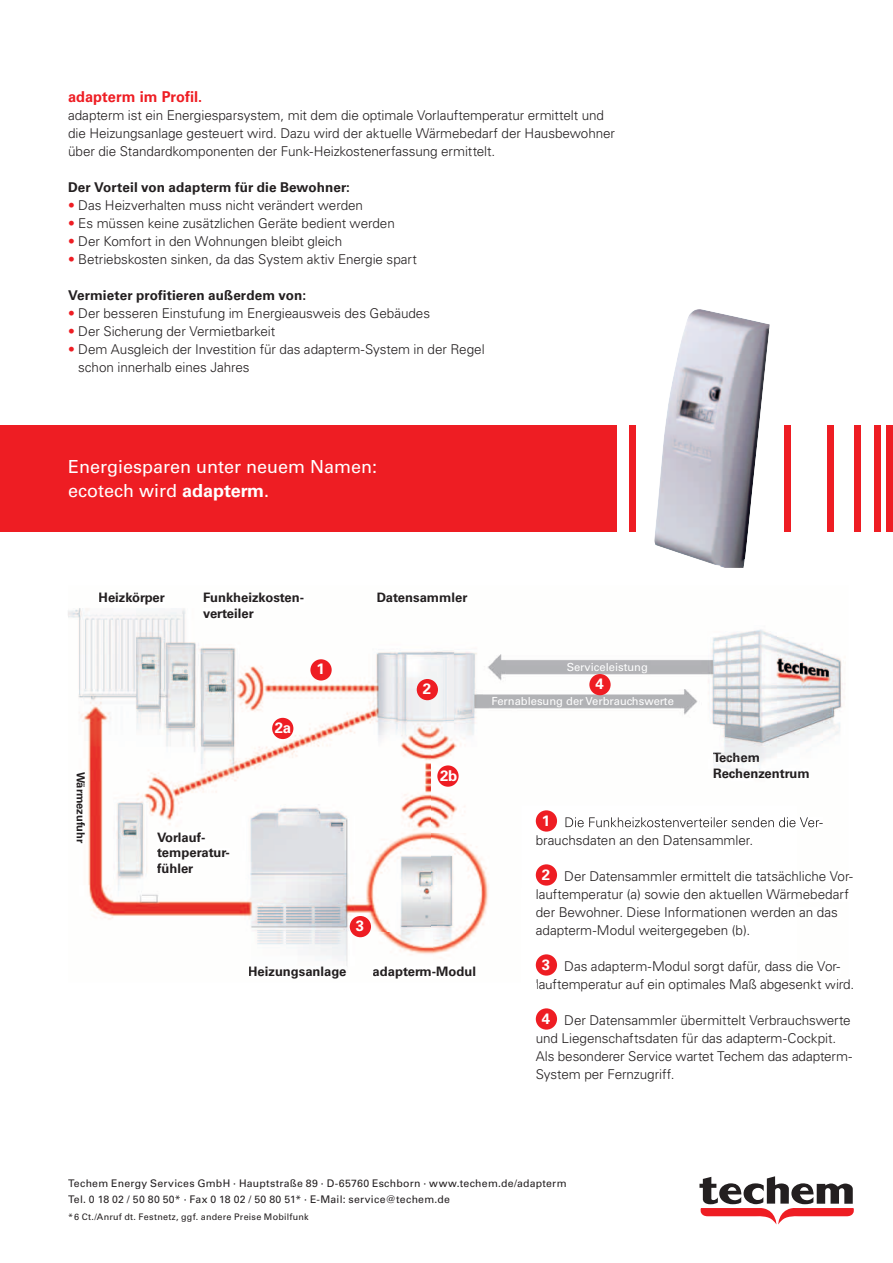
<style>
.page{position:relative;width:893px;height:1263px;background:#fff}
.page>*{position:absolute;margin:0;border:0;box-sizing:border-box;transform-origin:0 0}
.t1{font:18px/24px "Univers";color:#fff}
.t2{font:700 15px "Univers LT Std";letter-spacing:.005em;color:#ee1d23}
.t3{font:700 15px "Univers LT Std";color:#fff}
.t4{font:300 13.5px/18px "Univers LT Std";letter-spacing:-.005em;color:#231f20}
.t5{font:700 13.5px "Univers LT Std";letter-spacing:.005em;color:#231f20}
.t6{font:700 13.05px/15.6px "Univers LT Std";color:#231f20}
.t7{font:700 13.05px/15.6px "Univers LT Std";color:#221e1f}
.t8{font:11.1px "Univers LT Std";color:#fff}
.t9{font:700 11.1px "Univers LT Std";color:#231f20}
.t10{font:10.5px/16.5px "Univers LT Std";letter-spacing:.025em;color:#231f20}
.t11{font:9px "Univers LT Std";letter-spacing:.03em;color:#231f20}
.s1{color:#ee1d23}
.s2{font-weight:700}
.s3{color:#1e1b1d}
.s4{color:#231f20}
.s5{color:#211d1e}
.s6{color:#201c1e}
.s7{color:#221e1f}
.s8{color:#221f20}
.s9{font-weight:700;font-size:15px;color:#fff}
</style>
<div class="page">
<div style="left:0;top:425px;width:617px;height:106px;background:#ee1d23"></div>
<div style="left:784px;top:425px;width:7px;height:106px;background:#ee1d23"></div>
<div style="left:827px;top:425px;width:6px;height:106px;background:#ee1d23"></div>
<div style="left:855px;top:425px;width:6px;height:106px;background:#ee1d23"></div>
<div style="left:874px;top:425px;width:6px;height:106px;background:#ee1d23"></div>
<div style="left:629px;top:425px;width:7px;height:106px;background:#ee1d23"></div>
<div style="left:887px;top:425px;width:6px;height:106px;background:#ee1d23"></div>
<svg style="left:699px;top:1176px;width:155px;height:48px"></svg>
<img style="left:654px;top:309px;width:116px;height:259px">
<img style="left:68px;top:608px;width:364px;height:358px">
<img style="left:432px;top:629px;width:413px;height:204px">
<img style="left:432px;top:833px;width:57px;height:121px">
<img style="left:77px;top:772px;width:8px;height:71px">
<img style="left:203px;top:608px;width:51px;height:10px">
<img style="left:713px;top:753px;width:46px;height:9px">
<img style="left:714px;top:768px;width:95px;height:10px">
<img style="left:157px;top:832px;width:48px;height:10px">
<img style="left:157px;top:849px;width:72px;height:11px">
<img style="left:157px;top:863px;width:36px;height:10px">
<div style="left:272px;top:718px;width:21px;height:21px;background:#ee1d23;border-radius:50%"></div>
<div style="left:437px;top:765px;width:22px;height:22px;background:#ee1d23;border-radius:50%"></div>
<div style="left:310px;top:659px;width:22px;height:21px;background:#ee1d23;border-radius:50%"></div>
<div style="left:417px;top:679px;width:21px;height:21px;background:#ee1d23;border-radius:50%"></div>
<div style="left:589px;top:674px;width:22px;height:21px;background:#ee1d23;border-radius:50%"></div>
<div style="left:350px;top:916px;width:21px;height:21px;background:#ee1d23;border-radius:50%"></div>
<div style="left:536px;top:810px;width:21px;height:22px;background:#ee1d23;border-radius:50%"></div>
<img style="left:560px;top:817px;width:263px;height:10px">
<img style="left:565px;top:817px;width:128px;height:10px">
<div style="left:536px;top:864px;width:21px;height:22px;background:#ee1d23;border-radius:50%"></div>
<div style="left:536px;top:954px;width:21px;height:22px;background:#ee1d23;border-radius:50%"></div>
<div style="left:536px;top:1008px;width:21px;height:22px;background:#ee1d23;border-radius:50%"></div>
<p class="t2" style="left:68px;top:91px;width:136px">adapterm im Profil.</p>
<p class="t4" style="left:68px;top:107px;width:549px">adapterm ist ein Energiesparsystem, mit dem die optimale Vorlauftemperatur ermittelt und die Heizungsanlage gesteuert wird. Dazu wird der aktuelle Wärmebedarf der Hausbewohner über die Standardkomponenten der Funk-Heizkostenerfassung ermittelt.</p>
<p class="t5" style="left:68px;top:182px;width:283px">Der Vorteil von adapterm für die Bewohner:</p>
<p class="t4" style="left:68px;top:197px;width:297px"><span class="s1">•</span> Das Heizverhalten muss nicht verändert werden</p>
<p class="t4" style="left:68px;top:215px;width:328px"><span class="s1">•</span> Es müssen keine zusätzlichen Geräte bedient werden</p>
<p class="t4" style="left:68px;top:233px;width:276px"><span class="s1">•</span> Der Komfort in den Wohnungen bleibt gleich</p>
<p class="t4" style="left:68px;top:251px;width:350px"><span class="s1">•</span> Betriebskosten sinken, da das System aktiv Energie spart</p>
<p class="t5" style="left:68px;top:290px;width:240px">Vermieter profitieren außerdem von:</p>
<p class="t4" style="left:68px;top:305px;width:364px"><span class="s1">•</span> Der besseren Einstufung im Energieausweis des Gebäudes</p>
<p class="t4" style="left:68px;top:323px;width:209px"><span class="s1">•</span> Der Sicherung der Vermietbarkeit</p>
<p class="t4" style="left:78px;top:341px;width:408px;text-indent:-10px"><span class="s1">•</span> Dem Ausgleich der Investition für das adapterm-System in der Regel schon innerhalb eines Jahres</p>
<h1 class="t1" style="left:68px;top:456px;width:311px">Energiesparen unter neuem Namen: ecotech wird <span class="s2">adapterm</span>.</h1>
<p class="t6" style="left:99px;top:591px;width:68px">Heizkörper</p>
<p class="t6" style="left:203px;top:591px;width:103px">Funkheizkosten&shy;verteiler</p>
<p class="t6" style="left:377px;top:591px;width:92px">Datensammler</p>
<p class="t9" style="left:85px;top:772px;width:73px;rotate:90deg">Wärmezufuhr</p>
<p class="t6" style="left:157px;top:830px;width:74px">Vorlauf&shy;tem pera tur&shy;fühler</p>
<p class="t3" style="left:275px;top:722px;width:18px">2a</p>
<p class="t3" style="left:316px;top:663px;width:10px">1</p>
<p class="t8" style="left:567px;top:663px;width:83px">Serviceleistung</p>
<p class="t3" style="left:423px;top:683px;width:10px">2</p>
<p class="t3" style="left:595px;top:678px;width:10px">4</p>
<p class="t3" style="left:440px;top:769px;width:19px">2b</p>
<p class="t8" style="left:491px;top:697px;width:184px">Fernablesung der Verbrauchswerte</p>
<p class="t7" style="left:713px;top:751px;width:98px">Te<span class="s3">chem<br></span><span class="s4">Re</span><span class="s5">ch</span><span class="s6">en</span>zent<span class="s4">rum</span></p>
<p class="t3" style="left:356px;top:920px;width:10px">3</p>
<p class="t6" style="left:248px;top:965px;width:100px">He<span class="s7">iz</span>ungs<span class="s7">an</span><span class="s8">la</span><span class="s7">ge</span></p>
<p class="t6" style="left:373px;top:965px;width:105px">adapterm-Modul</p>
<p class="t3" style="left:542px;top:814px;width:10px">1</p>
<p class="t4" style="left:536px;top:832px;width:219px">brauchsdaten an den Datensammler.</p>
<p class="t4" style="left:536px;top:868px;width:319px;text-indent:6px"><span class="s9">2</span> Der Datensammler ermittelt die tatsächliche Vor&shy;lauftemperatur (a) sowie den aktuellen Wärmebedarf der Bewohner. Diese Informationen werden an das adapterm-Modul weitergegeben (b).</p>
<p class="t4" style="left:542px;top:958px;width:300px"><span class="s9">3</span> Das adapterm-Modul sorgt dafür, dass die Vor&shy;u</p>
<p class="t4" style="left:536px;top:976px;width:316px">la ftemperat r a f ein optimales Maß abgesenkt ird</p>
<p class="t4" style="left:536px;top:1012px;width:318px;text-indent:6px"><span class="s9">4</span> Der Datensammler übermittelt Verbrauchswerte und Liegenschaftsdaten für das adapterm-Cockpit.<br>Als besonderer Service wartet Techem das adapterm-System per Fernzugriff.</p>
<p class="t4" style="left:611px;top:976px;width:31px">u u</p>
<p class="t4" style="left:825px;top:976px;width:31px">w .</p>
<p class="t10" style="left:68px;top:1175px;width:500px">Techem Energy Services GmbH · Hauptstraße 89 · D-65760 Eschborn · www.techem.de/adapterm<br>Tel. 0 18 02 / 50 80 50* · Fax 0 18 02 / 50 80 51* · E-Mail: service@techem.de</p>
<p class="t11" style="left:68px;top:1213px;width:242px">* 6 Ct./Anruf dt. Festnetz, ggf. andere Preise Mobilfunk</p>
</div>
